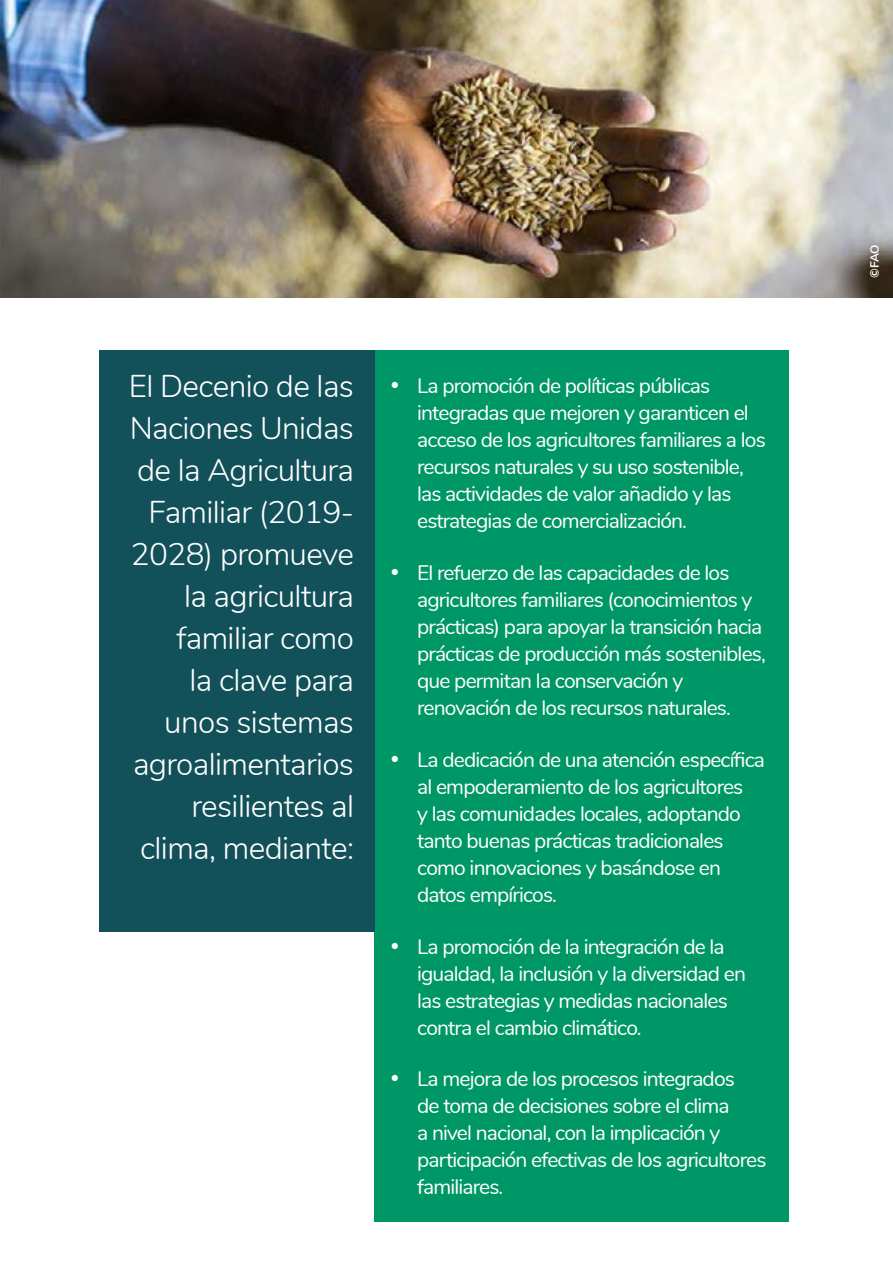
<style>
.page{position:relative;width:893px;height:1263px;background:#fff}
.page>*{position:absolute;margin:0;border:0;box-sizing:border-box;transform-origin:0 0}
.t1{font:300 31.5px/42px "Nunito";letter-spacing:-.02em;color:#fff;text-align:right}
.t2{font:21px/27px "Nunito";letter-spacing:-.04em;color:#fff}
.t3{font:700 12px "Nunito";color:#fff}
</style>
<div class="page">
<div style="left:374px;top:351px;width:415px;height:871px;background:#009767"></div>
<div style="left:99px;top:351px;width:275px;height:581px;background:#13515a"></div>
<img style="left:0;top:0;width:893px;height:298px">
<h1 class="t1" style="left:129px;top:363px;width:227px">El Decenio de las<br>Naciones Unidas de la Agricultura<br>Familiar (2019-<br>2028) promueve la agricultura familiar como<br>la clave para unos sistemas agroalimentarios resilientes al clima, mediante:</h1>
<p class="t2" style="left:417px;top:371px;width:350px;text-indent:-27px">• La promoción de políticas públicas integradas que mejoren y garanticen el acceso de los agricultores familiares a los recursos naturales y su uso sostenible, las actividades de valor añadido y las estrategias de comercialización.</p>
<p class="t2" style="left:417px;top:558px;width:350px;text-indent:-27px">• El refuerzo de las capacidades de los agricultores familiares (conocimientos y prácticas) para apoyar la transición hacia prácticas de producción más sostenibles, que permitan la conservación y renovación de los recursos naturales.</p>
<p class="t2" style="left:417px;top:745px;width:349px;text-indent:-27px">• La dedicación de una atención específica al empoderamiento de los agricultores<br>y las comunidades locales, adoptando tanto buenas prácticas tradicionales como innovaciones y basándose en datos empíricos.</p>
<p class="t2" style="left:417px;top:931px;width:330px;text-indent:-27px">• La promoción de la integración de la igualdad, la inclusión y la diversidad en las estrategias y medidas nacionales contra el cambio climático.</p>
<p class="t2" style="left:417px;top:1064px;width:351px;text-indent:-27px">• La mejora de los procesos integrados<br>de toma de decisiones sobre el clima<br>a nivel nacional, con la implicación y participación efectivas de los agricultores familiares.</p>
<p class="t3" style="left:866px;top:278px;width:35px;rotate:-90deg">©FAO</p>
</div>
